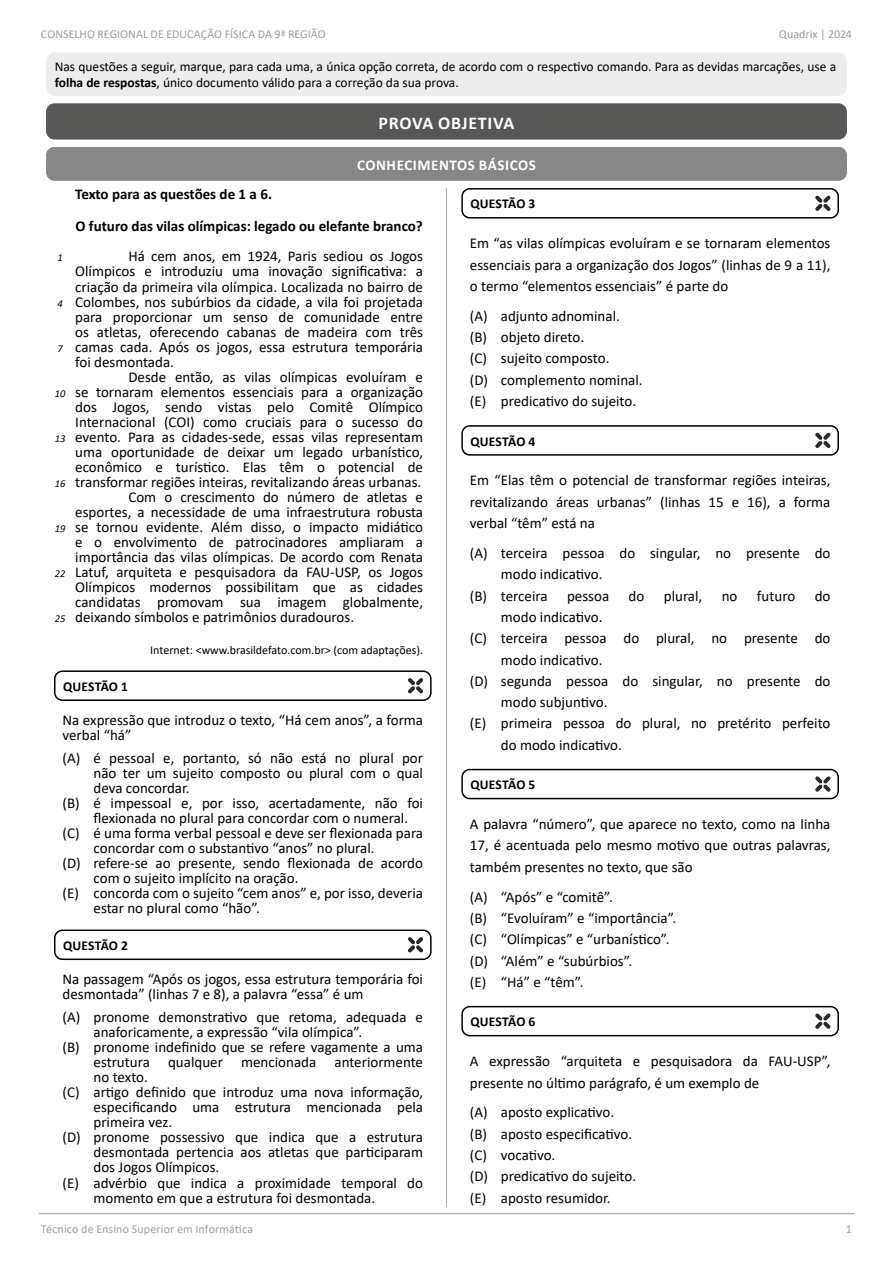
<style>
.page{position:relative;width:893px;height:1263px;background:#fff}
.page>*{position:absolute;margin:0;border:0;box-sizing:border-box;transform-origin:0 0}
.t1{font:700 18px "Calibri";letter-spacing:.04em;color:#fff}
.t2{font:15px/21.3px "Calibri";color:#000}
.t3{font:700 15px/32.1px "Calibri";color:#000}
.t4{font:700 15px "Calibri";letter-spacing:.04em;color:#fff}
.t5{font:13.5px/16.2px "Calibri";color:#000}
.t6{font:700 13.5px "Calibri";letter-spacing:.005em;color:#000}
.t7{font:12px "Calibri";letter-spacing:.005em;color:#9d9d9c}
.t8{font:12px "Calibri";color:#000}
.t9{font:italic 10.5px "Calibri";color:#000}
.s1{font-weight:700}
</style>
<div class="page">
<hr style="left:446px;top:60px;width:1px;height:1147px;background:#b3b2b2">
<hr style="left:39px;top:1213px;width:815px;height:1px;background:#b3b2b2">
<div style="left:47px;top:53px;width:799px;height:42px;background:#ededed;border-radius:9px"></div>
<div style="left:46px;top:52px;width:801px;height:44px;border:2px solid #ededed;border-radius:9px"></div>
<div style="left:46px;top:147px;width:801px;height:34px;background:#878787;border-radius:9px"></div>
<div style="left:46px;top:103px;width:801px;height:37px;background:#575756;border-radius:9px"></div>
<div style="left:461px;top:188px;width:378px;height:31px;border:2px solid #000;border-radius:8px"></div>
<svg style="left:815px;top:196px;width:15px;height:15px"></svg>
<div style="left:461px;top:425px;width:378px;height:31px;border:2px solid #000;border-radius:8px"></div>
<svg style="left:815px;top:433px;width:15px;height:15px"></svg>
<div style="left:461px;top:769px;width:378px;height:30px;border:2px solid #000;border-radius:8px"></div>
<svg style="left:815px;top:776px;width:15px;height:16px"></svg>
<div style="left:461px;top:1006px;width:378px;height:30px;border:2px solid #000;border-radius:8px"></div>
<svg style="left:815px;top:1013px;width:15px;height:16px"></svg>
<div style="left:54px;top:670px;width:378px;height:31px;border:2px solid #000;border-radius:8px"></div>
<svg style="left:408px;top:678px;width:15px;height:15px"></svg>
<div style="left:54px;top:929px;width:378px;height:31px;border:2px solid #000;border-radius:8px"></div>
<svg style="left:408px;top:937px;width:15px;height:15px"></svg>
<p class="t7" style="left:41px;top:25px;width:286px">CONSELHO REGIONAL DE EDUCAÇÃO FÍSICA DA 9ª REGIÃO</p>
<p class="t7" style="left:779px;top:25px;width:75px">Quadrix | 2024</p>
<p class="t5" style="left:55px;top:58px;width:783px">Nas questões a seguir, marque, para cada uma, a única opção correta, de acordo com o respectivo comando. Para as devidas marcações, use a <span class="s1">folha de respostas</span>, único documento válido para a correção da sua prova.</p>
<p class="t1" style="left:379px;top:110px;width:137px">PROVA OBJETIVA</p>
<p class="t4" style="left:357px;top:155px;width:180px">CONHECIMENTOS BÁSICOS</p>
<p class="t3" style="left:75px;top:178px;width:349px">Texto para as questões de 1 a 6.<br>O futuro das vilas olímpicas: legado ou elefante branco?</p>
<p class="t2" style="left:75px;top:249px;width:349px;line-height:15px;text-align:justify;text-indent:53px">Há cem anos, em 1924, Paris sediou os Jogos Olímpicos e introduziu uma inovação significativa: a criação da primeira vila olímpica. Localizada no bairro de Colombes, nos subúrbios da cidade, a vila foi projetada para proporcionar um senso de comunidade entre os atletas, oferecendo cabanas de madeira com três camas cada. Após os jogos, essa estrutura temporária foi desmontada.</p>
<p class="t2" style="left:128px;top:366px;width:296px">Desde então, as vilas olímpicas evoluíram e</p>
<p class="t2" style="left:75px;top:381px;width:349px">se tornaram elementos essenciais para a organização</p>
<p class="t2" style="left:75px;top:396px;width:349px">dos Jogos, sendo vistas pelo Comitê Olímpico</p>
<p class="t2" style="left:75px;top:411px;width:349px">Internacional (COI) como cruciais para o sucesso do</p>
<p class="t2" style="left:75px;top:426px;width:349px">evento. Para as cidades‑sede, essas vilas representam</p>
<p class="t2" style="left:75px;top:441px;width:349px">uma oportunidade de deixar um legado urbanístico,</p>
<p class="t2" style="left:75px;top:456px;width:349px">econômico e turístico. Elas têm o potencial de</p>
<p class="t2" style="left:75px;top:471px;width:348px">transformar regiões inteiras, revitalizando áreas urbanas.</p>
<p class="t2" style="left:128px;top:486px;width:296px">Com o crescimento do número de atletas e</p>
<p class="t2" style="left:75px;top:501px;width:349px">esportes, a necessidade de uma infraestrutura robusta</p>
<p class="t2" style="left:75px;top:516px;width:349px">se tornou evidente. Além disso, o impacto midiático</p>
<p class="t2" style="left:75px;top:531px;width:349px">e o envolvimento de patrocinadores ampliaram a</p>
<p class="t2" style="left:75px;top:546px;width:349px">importância das vilas olímpicas. De acordo com Renata</p>
<p class="t2" style="left:75px;top:561px;width:349px">Latuf, arquiteta e pesquisadora da FAU‑USP, os Jogos</p>
<p class="t2" style="left:75px;top:576px;width:349px">Olímpicos modernos possibilitam que as cidades</p>
<p class="t2" style="left:75px;top:591px;width:349px">candidatas promovam sua imagem globalmente,</p>
<p class="t2" style="left:75px;top:606px;width:280px">deixando símbolos e patrimônios duradouros.</p>
<p class="t8" style="left:150px;top:642px;width:274px">Internet: &lt;www.brasildefato.com.br&gt; (com adaptações).</p>
<p class="t6" style="left:63px;top:677px;width:66px">QUESTÃO 1</p>
<p class="t2" style="left:63px;top:712px;width:362px;line-height:15px">Na expressão que introduz o texto, “Há cem anos”, a forma verbal “há”</p>
<p class="t2" style="left:63px;top:747px;width:362px">(A) é pessoal e, portanto, só não está no plural por</p>
<p class="t2" style="left:94px;top:762px;width:331px">não ter um sujeito composto ou plural com o qual</p>
<p class="t2" style="left:94px;top:777px;width:98px">deva concordar.</p>
<p class="t2" style="left:63px;top:792px;width:362px">(B) é impessoal e, por isso, acertadamente, não foi</p>
<p class="t2" style="left:94px;top:807px;width:316px">flexionada no plural para concordar com o numeral.</p>
<p class="t2" style="left:63px;top:822px;width:362px">(C) é uma forma verbal pessoal e deve ser flexionada para</p>
<p class="t2" style="left:94px;top:837px;width:283px">concordar com o substantivo “anos” no plural.</p>
<p class="t2" style="left:63px;top:852px;width:362px">(D) refere‑se ao presente, sendo flexionada de acordo</p>
<p class="t2" style="left:94px;top:867px;width:206px">com o sujeito implícito na oração.</p>
<p class="t2" style="left:63px;top:882px;width:362px">(E) concorda com o sujeito “cem anos” e, por isso, deveria</p>
<p class="t2" style="left:94px;top:897px;width:168px">estar no plural como “hão”.</p>
<p class="t6" style="left:63px;top:936px;width:66px">QUESTÃO 2</p>
<p class="t2" style="left:63px;top:971px;width:362px;line-height:15px">Na passagem “Após os jogos, essa estrutura temporária foi desmontada” (linhas 7 e 8), a palavra “essa” é um</p>
<p class="t2" style="left:63px;top:1006px;width:362px">(A) pronome demonstrativo que retoma, adequada e</p>
<p class="t2" style="left:94px;top:1021px;width:270px">anaforicamente, a expressão “vila olímpica”.</p>
<p class="t2" style="left:63px;top:1036px;width:362px">(B) pronome indefinido que se refere vagamente a uma</p>
<p class="t2" style="left:94px;top:1051px;width:331px">estrutura qualquer mencionada anteriormente</p>
<p class="t2" style="left:94px;top:1066px;width:56px">no texto.</p>
<p class="t2" style="left:63px;top:1081px;width:362px">(C) artigo definido que introduz uma nova informação,</p>
<p class="t2" style="left:94px;top:1096px;width:331px">especificando uma estrutura mencionada pela</p>
<p class="t2" style="left:94px;top:1111px;width:80px">primeira vez.</p>
<p class="t2" style="left:63px;top:1126px;width:362px">(D) pronome possessivo que indica que a estrutura</p>
<p class="t2" style="left:94px;top:1141px;width:331px">desmontada pertencia aos atletas que participaram</p>
<p class="t2" style="left:94px;top:1156px;width:127px">dos Jogos Olímpicos.</p>
<p class="t2" style="left:63px;top:1171px;width:362px">(E) advérbio que indica a proximidade temporal do</p>
<p class="t2" style="left:94px;top:1186px;width:283px">momento em que a estrutura foi desmontada.</p>
<p class="t9" style="left:58px;top:251px;width:7px">1</p>
<p class="t9" style="left:58px;top:296px;width:7px">4</p>
<p class="t9" style="left:58px;top:341px;width:7px">7</p>
<p class="t9" style="left:55px;top:386px;width:12px">10</p>
<p class="t9" style="left:55px;top:431px;width:12px">13</p>
<p class="t9" style="left:55px;top:476px;width:12px">16</p>
<p class="t9" style="left:55px;top:521px;width:12px">19</p>
<p class="t9" style="left:55px;top:566px;width:12px">22</p>
<p class="t9" style="left:55px;top:612px;width:12px">25</p>
<p class="t7" style="left:41px;top:1220px;width:214px">Técnico de Ensino Superior em Informática</p>
<p class="t6" style="left:470px;top:194px;width:66px">QUESTÃO 3</p>
<p class="t2" style="left:470px;top:232px;width:362px;text-align:justify">Em “as vilas olímpicas evoluíram e se tornaram elementos essenciais para a organização dos Jogos” (linhas de 9 a 11), o termo “elementos essenciais” é parte do</p>
<p class="t2" style="left:470px;top:305px;width:174px">(A) adjunto adnominal.<br>(B) objeto direto.<br>(C) sujeito composto.<br>(D) complemento nominal. (E) predicativo do sujeito.</p>
<p class="t6" style="left:470px;top:431px;width:66px">QUESTÃO 4</p>
<p class="t2" style="left:470px;top:469px;width:362px;text-align:justify">Em “Elas têm o potencial de transformar regiões inteiras, revitalizando áreas urbanas” (linhas 15 e 16), a forma verbal “têm” está na</p>
<p class="t2" style="left:470px;top:542px;width:362px">(A) terceira pessoa do singular, no presente do</p>
<p class="t2" style="left:501px;top:563px;width:103px">modo indicativo.</p>
<p class="t2" style="left:470px;top:584px;width:79px">(B) terceira</p>
<p class="t2" style="left:567px;top:584px;width:44px">pessoa</p>
<p class="t2" style="left:629px;top:584px;width:17px">do</p>
<p class="t2" style="left:664px;top:584px;width:40px">plural,</p>
<p class="t2" style="left:722px;top:584px;width:17px">no</p>
<p class="t2" style="left:757px;top:584px;width:40px">futuro</p>
<p class="t2" style="left:815px;top:584px;width:17px">do</p>
<p class="t2" style="left:501px;top:606px;width:103px">modo indicativo.</p>
<p class="t2" style="left:470px;top:627px;width:362px">(C) terceira pessoa do plural, no presente do</p>
<p class="t2" style="left:501px;top:648px;width:103px">modo indicativo.</p>
<p class="t2" style="left:470px;top:670px;width:362px">(D) segunda pessoa do singular, no presente do</p>
<p class="t2" style="left:501px;top:691px;width:108px">modo subjuntivo.</p>
<p class="t2" style="left:470px;top:712px;width:362px">(E) primeira pessoa do plural, no pretérito perfeito</p>
<p class="t2" style="left:501px;top:734px;width:122px">do modo indicativo.</p>
<p class="t6" style="left:470px;top:775px;width:66px">QUESTÃO 5</p>
<p class="t2" style="left:470px;top:813px;width:362px;text-align:justify">A palavra “número”, que aparece no texto, como na linha 17, é acentuada pelo mesmo motivo que outras palavras, também presentes no texto, que são</p>
<p class="t2" style="left:470px;top:885px;width:208px">(A) “Após” e “comitê”.<br>(B) “Evoluíram” e “importância”. (C) “Olímpicas” e “urbanístico”. (D) “Além” e “subúrbios”.<br>(E) “Há” e “têm”.</p>
<p class="t6" style="left:470px;top:1012px;width:66px">QUESTÃO 6</p>
<p class="t2" style="left:470px;top:1050px;width:362px">A expressão “arquiteta e pesquisadora da FAU‑USP”, presente no último parágrafo, é um exemplo de</p>
<p class="t2" style="left:470px;top:1101px;width:168px">(A) aposto explicativo.<br>(B) aposto especificativo. (C) vocativo.<br>(D) predicativo do sujeito. (E) aposto resumidor.</p>
<p class="t7" style="left:846px;top:1220px;width:8px">1</p>
</div>
